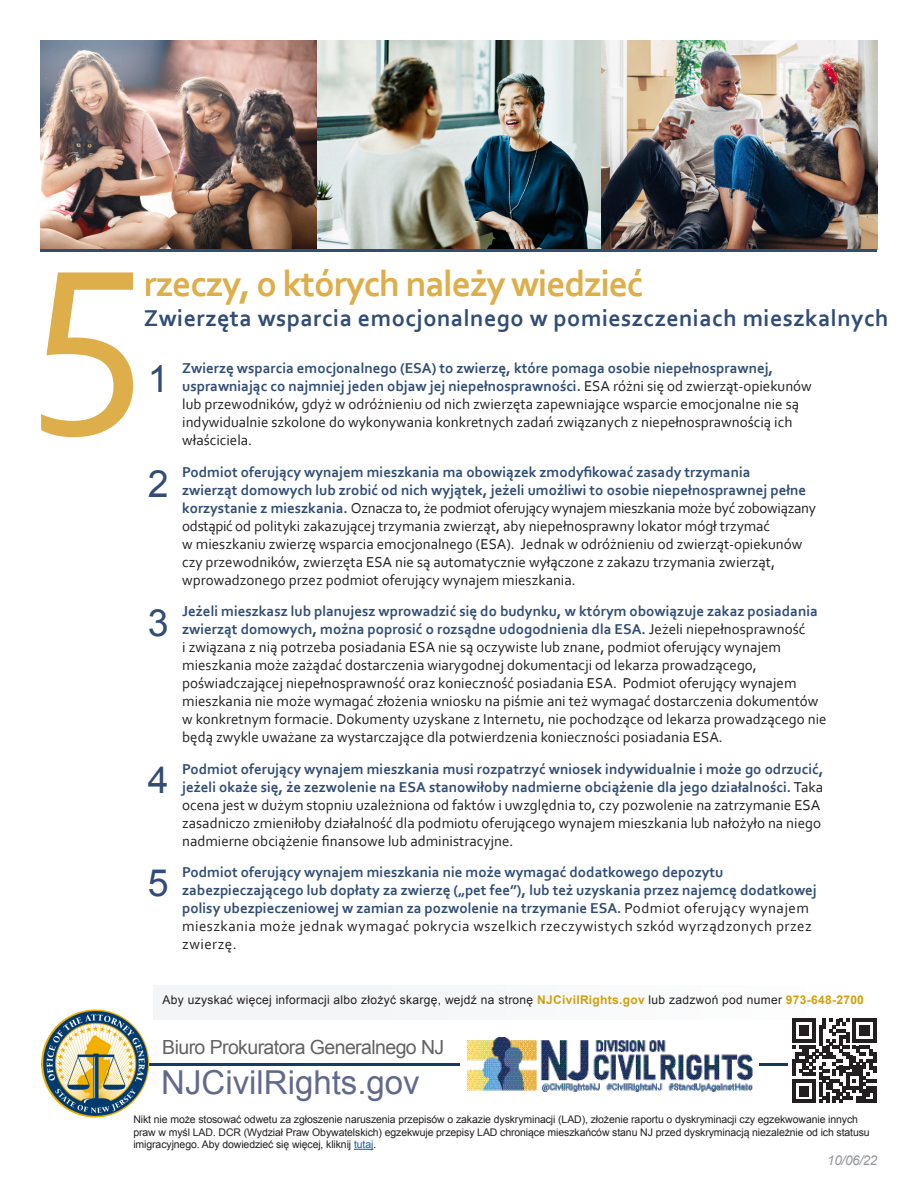
<style>
.page{position:relative;width:918px;height:1188px;background:#fff}
.page>*{position:absolute;margin:0;border:0;box-sizing:border-box;transform-origin:0 0}
.t1{font:247.5px "Corbel";color:#ddae49}
.t2{font:700 37.5px "Corbel";letter-spacing:-.03em;color:#ddae49}
.t3{font:37.5px "Arial";color:#314d75}
.t4{font:33px "Arial";color:#626a8c}
.t5{font:700 24px "Corbel";letter-spacing:.02em;color:#314d75}
.t6{font:19.5px "Arial";letter-spacing:-.03em;color:#636366}
.t7{font:15px/18px "Corbel";color:#231f20}
.t8{font:700 15px/18px "Corbel";color:#314d75}
.t9{font:italic 13.5px "Arial";color:#939598}
.t10{font:12px "Arial";letter-spacing:.025em;color:#231f20}
.t11{font:10.5px/12.6px "Arial";letter-spacing:-.01em;color:#231f20}
.s1{font-weight:700;color:#314d75}
.s2{font-weight:400;color:#231f20}
.s3{font-weight:700;color:#d0a00a}
.s4{color:#175d9e}
</style>
<div class="page">
<img style="left:40px;top:40px;width:554px;height:210px">
<img style="left:594px;top:40px;width:284px;height:210px">
<hr style="left:40px;top:250px;width:838px;height:2px;background:#314d75">
<div style="left:154px;top:985px;width:695px;height:34px;background:#f6f7f9"></div>
<svg style="left:149px;top:1064px;width:638px;height:2px"></svg>
<svg style="left:792px;top:1019px;width:84px;height:84px"></svg>
<svg style="left:354px;top:1149px;width:19px;height:1px"></svg>
<div style="left:460px;top:1033px;width:299px;height:63px;background:#fff"></div>
<img style="left:467px;top:1037px;width:286px;height:54px">
<img style="left:41px;top:1010px;width:108px;height:108px;border-radius:54px">
<p class="t1" style="left:27px;top:152px;width:120px">5</p>
<p class="t2" style="left:144px;top:260px;width:501px">rzeczy, o których należy wiedzieć</p>
<p class="t5" style="left:144px;top:303px;width:746px">Zwierzęta wsparcia emocjonalnego w pomieszczeniach mieszkalnych</p>
<p class="t3" style="left:148px;top:354px;width:22px">1</p>
<p class="t3" style="left:148px;top:460px;width:22px">2</p>
<p class="t3" style="left:148px;top:598px;width:22px">3</p>
<p class="t3" style="left:148px;top:755px;width:22px">4</p>
<p class="t3" style="left:148px;top:858px;width:22px">5</p>
<p class="t7" style="left:182px;top:359px;width:631px"><span class="s1">Zwierzę wsparcia emocjonalnego (ESA) to zwierzę, które pomaga osobie niepełnosprawnej, usprawniając co najmniej jeden objaw jej niepełnosprawności.</span> ESA różni się od zwierząt-opiekunów lub przewodników, gdyż w odróżnieniu od nich zwierzęta zapewniające wsparcie emocjonalne nie są indywidualnie szkolone do wykonywania konkretnych zadań związanych z niepełnosprawnością ich właściciela.</p>
<p class="t7" style="left:182px;top:463px;width:635px"><span class="s1">Podmiot oferujący wynajem mieszkania ma obowiązek zmodyfikować zasady trzymania<br>zwierząt domowych lub zrobić od nich wyjątek, jeżeli umożliwi to osobie niepełnosprawnej pełne korzystanie z mieszkania.</span> Oznacza to, że podmiot oferujący wynajem mieszkania może być zobowiązany odstąpić od polityki zakazującej trzymania zwierząt, aby niepełnosprawny lokator mógł trzymać<br>w mieszkaniu zwierzę wsparcia emocjonalnego (ESA). Jednak w odróżnieniu od zwierząt-opiekunów czy przewodników, zwierzęta ESA nie są automatycznie wyłączone z zakazu trzymania zwierząt, wprowadzonego przez podmiot oferujący wynajem mieszkania.</p>
<p class="t7" style="left:182px;top:602px;width:646px"><span class="s1">Jeżeli mieszkasz lub planujesz wprowadzić się do budynku, w którym obowiązuje zakaz posiadania zwierząt domowych, można poprosić o rozsądne udogodnienia dla ESA.</span> Jeżeli niepełnosprawność<br>i związana z nią potrzeba posiadania ESA nie są oczywiste lub znane, podmiot oferujący wynajem mieszkania może zażądać dostarczenia wiarygodnej dokumentacji od lekarza prowadzącego, poświadczającej niepełnosprawność oraz konieczność posiadania ESA. Podmiot oferujący wynajem mieszkania nie może wymagać złożenia wniosku na piśmie ani też wymagać dostarczenia dokumentów w konkretnym formacie. Dokumenty uzyskane z Internetu, nie pochodzące od lekarza prowadzącego nie będą zwykle uważane za wystarczające dla potwierdzenia konieczności posiadania ESA.</p>
<p class="t7" style="left:182px;top:760px;width:643px"><span class="s1">Podmiot oferujący wynajem mieszkania musi rozpatrzyć wniosek indywidualnie i może go odrzucić, jeżeli okaże się, że zezwolenie na ESA stanowiłoby nadmierne obciążenie dla jego działalności.</span> Taka ocena jest w dużym stopniu uzależniona od faktów i uwzględnia to, czy pozwolenie na zatrzymanie ESA zasadniczo zmieniłoby działalność dla podmiotu oferującego wynajem mieszkania lub nałożyło na niego nadmierne obciążenie finansowe lub administracyjne.</p>
<p class="t8" style="left:182px;top:863px;width:636px">Podmiot oferujący wynajem mieszkania nie może wymagać dodatkowego depozytu zabezpieczającego lub dopłaty za zwierzę („pet fee”), lub też uzyskania przez najemcę dodatkowej polisy ubezpieczeniowej w zamian za pozwolenie na trzymanie ESA. <span class="s2">Podmiot oferujący wynajem mieszkania może jednak wymagać pokrycia wszelkich rzeczywistych szkód wyrządzonych przez zwierzę.</span></p>
<p class="t10" style="left:163px;top:992px;width:703px">Aby uzyskać więcej informacji albo złożyć skargę, wejdź na stronę <span class="s3">NJCivilRights.gov</span> lub zadzwoń pod numer <span class="s3">973-648-2700</span></p>
<p class="t6" style="left:162px;top:1034px;width:284px">Biuro Prokuratora Generalnego NJ</p>
<p class="t4" style="left:161px;top:1061px;width:260px">NJCivilRights.gov</p>
<p class="t11" style="left:133px;top:1113px;width:738px">Nikt nie może stosować odwetu za zgłoszenie naruszenia przepisów o zakazie dyskryminacji (LAD), złożenie raportu o dyskryminacji czy egzekwowanie innych praw w myśl LAD. DCR (Wydział Praw Obywatelskich) egzekwuje przepisy LAD chroniące mieszkańców stanu NJ przed dyskryminacją niezależnie od ich statusu imigracyjnego. Aby dowiedzieć się więcej, kliknij <span class="s4">tutaj</span>.</p>
<p class="t9" style="left:827px;top:1151px;width:52px">10/06/22</p>
</div>
